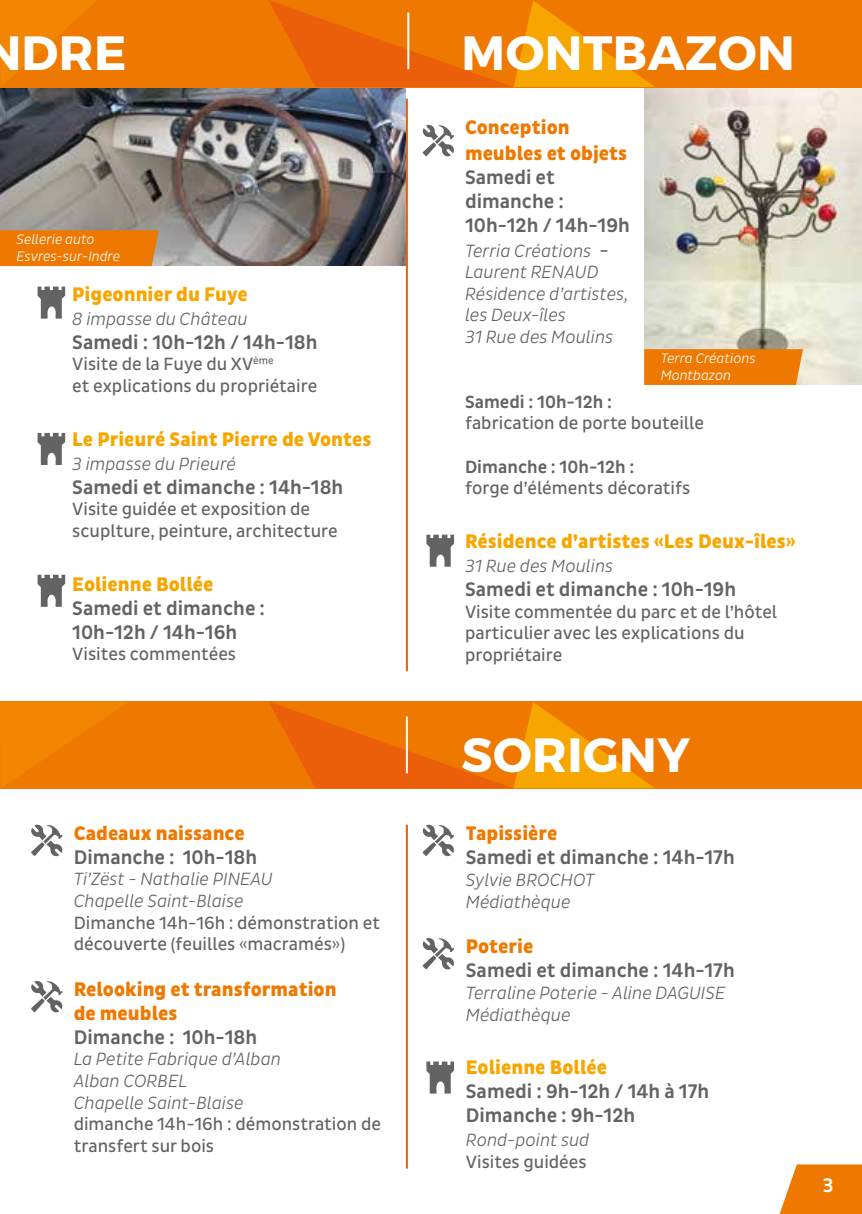
<style>
.page{position:relative;width:862px;height:1214px;background:#fff}
.page>*{position:absolute;margin:0;border:0;box-sizing:border-box;transform-origin:0 0}
.t1{font:700 48px "Montserrat";letter-spacing:.01em;color:#fff}
.t2{font:500 20px/24px "Pluto Sans Cond";color:#646363}
.t3{font:800 20px "Pluto Sans Cond";color:#f7a600}
.t4{font:800 20px/26px "Pluto Sans Cond";color:#ef7900}
.t5{font:500 20px "Pluto Sans Cond";color:#fff}
.t6{font:18px/21.6px "Pluto Sans Cond";color:#646363}
.t7{font:italic 300 18px/21.6px "Pluto Sans Cond";color:#646363}
.t8{font:500 18px "Pluto Sans Cond";color:#646363}
.t9{font:italic 300 14px/16.8px "Pluto Sans Cond";color:#fff}
.s1{font-weight:400;font-style:normal;font-size:20px}
</style>
<div class="page">
<img style="left:644px;top:87px;width:218px;height:298px">
<img style="left:0;top:87px;width:406px;height:178px">
<div style="left:0;top:701px;width:862px;height:87px;background:#ef7900"></div>
<svg style="left:0;top:702px;width:127px;height:86px"></svg>
<svg style="left:269px;top:702px;width:385px;height:86px"></svg>
<div style="left:0;top:0;width:862px;height:87px;background:#ef7900"></div>
<svg style="left:0;top:0;width:97px;height:86px"></svg>
<svg style="left:269px;top:0;width:386px;height:87px"></svg>
<hr style="left:406px;top:99px;width:2px;height:572px;background:#eb5f0a">
<svg style="left:422px;top:125px;width:32px;height:32px"></svg>
<svg style="left:31px;top:824px;width:32px;height:32px"></svg>
<svg style="left:422px;top:824px;width:32px;height:32px"></svg>
<svg style="left:422px;top:938px;width:32px;height:31px"></svg>
<svg style="left:31px;top:981px;width:32px;height:31px"></svg>
<svg style="left:38px;top:574px;width:27px;height:32px"></svg>
<svg style="left:426px;top:534px;width:28px;height:32px"></svg>
<svg style="left:426px;top:1061px;width:28px;height:32px"></svg>
<svg style="left:38px;top:433px;width:27px;height:32px"></svg>
<svg style="left:38px;top:286px;width:27px;height:32px"></svg>
<hr style="left:407px;top:12px;width:2px;height:57px;background:#fff">
<hr style="left:406px;top:716px;width:2px;height:57px;background:#fff">
<svg style="left:780px;top:1164px;width:82px;height:49px;background:#f0871c"></svg>
<div style="left:644px;top:349px;width:159px;height:36px;background:#ef7900"></div>
<div style="left:0;top:230px;width:159px;height:36px;background:#ef7900"></div>
<hr style="left:406px;top:824px;width:2px;height:344px;background:#eb5f0a">
<h1 class="t1" style="left:-17px;top:23px;width:145px">NDRE</h1>
<h1 class="t1" style="left:461px;top:23px;width:335px">MONTBAZON</h1>
<p class="t9" style="left:17px;top:231px;width:105px">Sellerie auto<br>Esvres-sur-Indre</p>
<p class="t3" style="left:72px;top:282px;width:177px">Pigeonnier du Fuye</p>
<p class="t7" style="left:72px;top:308px;width:177px">8 impasse du Château</p>
<p class="t2" style="left:72px;top:330px;width:247px">Samedi : 10h-12h / 14h-18h</p>
<p class="t6" style="left:72px;top:354px;width:246px">Visite de la Fuye du XV<sup>ème<br></sup>et explications du propriétaire</p>
<p class="t3" style="left:72px;top:427px;width:301px">Le Prieuré Saint Pierre de Vontes</p>
<p class="t7" style="left:72px;top:453px;width:165px">3 impasse du Prieuré</p>
<p class="t2" style="left:72px;top:475px;width:273px">Samedi et dimanche : 14h-18h</p>
<p class="t6" style="left:72px;top:498px;width:267px">Visite guidée et exposition de scuplture, peinture, architecture</p>
<p class="t3" style="left:72px;top:572px;width:143px">Eolienne Bollée</p>
<p class="t2" style="left:72px;top:596px;width:194px">Samedi et dimanche :<br>10h-12h / 14h-16h</p>
<p class="t6" style="left:72px;top:643px;width:165px">Visites commentées</p>
<p class="t4" style="left:465px;top:115px;width:164px">Conception meubles et objets</p>
<p class="t2" style="left:465px;top:166px;width:166px">Samedi et dimanche :<br>10h-12h / 14h-19h</p>
<p class="t7" style="left:465px;top:240px;width:165px">Terria Créations <span class="s1">-<br></span>Laurent RENAUD<br>Résidence d’artistes, les Deux-îles<br>31 Rue des Moulins</p>
<p class="t9" style="left:661px;top:350px;width:96px">Terra Créations<br>Montbazon</p>
<p class="t8" style="left:465px;top:391px;width:148px">Samedi : 10h-12h :</p>
<p class="t6" style="left:465px;top:413px;width:240px">fabrication de porte bouteille</p>
<p class="t8" style="left:465px;top:456px;width:171px">Dimanche : 10h-12h :</p>
<p class="t6" style="left:465px;top:477px;width:227px">forge d’éléments décoratifs</p>
<p class="t3" style="left:465px;top:529px;width:332px">Résidence d’artistes «Les Deux-îles»</p>
<p class="t7" style="left:465px;top:555px;width:150px">31 Rue des Moulins</p>
<p class="t2" style="left:465px;top:577px;width:273px">Samedi et dimanche : 10h-19h</p>
<p class="t6" style="left:465px;top:601px;width:314px">Visite commentée du parc et de l’hôtel particulier avec les explications du propriétaire</p>
<p class="t4" style="left:74px;top:820px;width:172px">Cadeaux naissance</p>
<p class="t2" style="left:74px;top:845px;width:185px">Dimanche : 10h-18h</p>
<p class="t7" style="left:74px;top:868px;width:201px">Ti’Zëst - Nathalie PINEAU<br>Chapelle Saint-Blaise</p>
<p class="t6" style="left:74px;top:911px;width:308px">Dimanche 14h-16h : démonstration et découverte (feuilles «macramés»)</p>
<p class="t4" style="left:74px;top:977px;width:264px;line-height:24px">Relooking et transformation de meubles</p>
<p class="t2" style="left:74px;top:1025px;width:185px">Dimanche : 10h-18h</p>
<p class="t7" style="left:74px;top:1048px;width:209px">La Petite Fabrique d’Alban<br>Alban CORBEL<br>Chapelle Saint-Blaise</p>
<p class="t6" style="left:74px;top:1113px;width:309px">dimanche 14h-16h : démonstration de transfert sur bois</p>
<h1 class="t1" style="left:461px;top:724px;width:230px">SORIGNY</h1>
<p class="t4" style="left:466px;top:821px;width:93px">Tapissière</p>
<p class="t2" style="left:466px;top:846px;width:270px">Samedi et dimanche : 14h-17h</p>
<p class="t7" style="left:466px;top:869px;width:130px">Sylvie BROCHOT<br>Médiathèque</p>
<p class="t4" style="left:466px;top:934px;width:69px">Poterie</p>
<p class="t2" style="left:466px;top:958px;width:270px">Samedi et dimanche : 14h-17h</p>
<p class="t7" style="left:466px;top:982px;width:261px">Terraline Poterie - Aline DAGUISE<br>Médiathèque</p>
<p class="t3" style="left:466px;top:1055px;width:143px">Eolienne Bollée</p>
<p class="t2" style="left:466px;top:1079px;width:245px">Samedi : 9h-12h / 14h à 17h<br>Dimanche : 9h-12h</p>
<p class="t7" style="left:466px;top:1129px;width:125px">Rond-point sud</p>
<p class="t6" style="left:466px;top:1150px;width:122px">Visites guidées</p>
<p class="t5" style="left:823px;top:1173px;width:12px">3</p>
</div>
